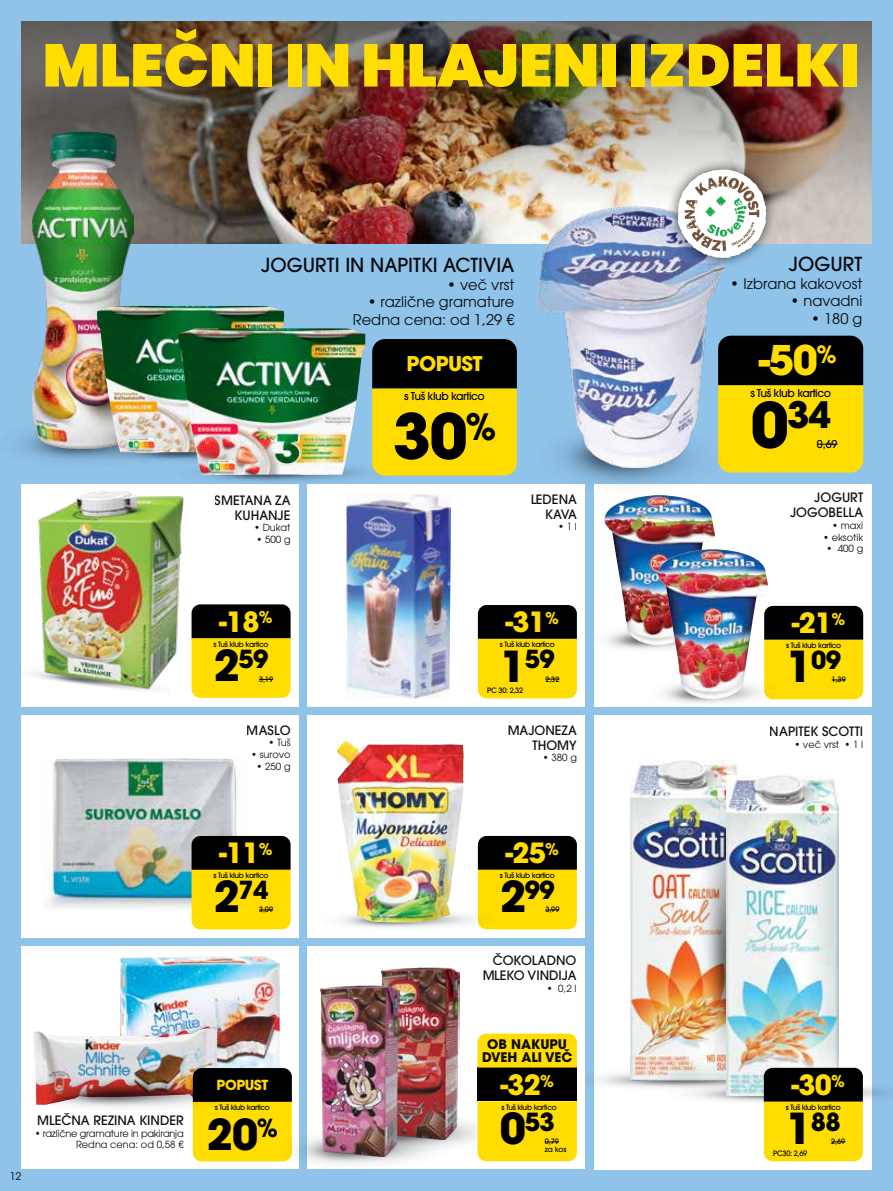
<style>
.page{position:relative;width:893px;height:1191px;background:#90c3ea}
.page>*{position:absolute;margin:0;border:0;box-sizing:border-box;transform-origin:0 0}
.t1{font:700 61.95px "ITC Avant Garde Pro";color:#000}
.t2{font:900 60.15px "Poppins";color:#fd0}
.t3{font:700 42.45px "ITC Avant Garde Pro";color:#000}
.t4{font:700 40.65px "ITC Avant Garde Pro";color:#fd0}
.t5{font:700 36.15px "ITC Avant Garde Pro";color:#000}
.t6{font:700 27.75px "ITC Avant Garde Pro";letter-spacing:-.03em;color:#fd0}
.t7{font:700 24.75px "ITC Avant Garde Pro";letter-spacing:-.03em;color:#000}
.t8{font:700 20.25px "ITC Avant Garde Pro";letter-spacing:-.03em;color:#fd0}
.t9{font:500 19.2px "ITC Avant Garde Pro";color:#000}
.t10{font:14.7px/17.5px "ITC Avant Garde Pro";color:#000;text-align:right}
.t11{font:700 13.8px "ITC Avant Garde Pro";letter-spacing:-.03em;color:#fd0}
.t12{font:700 13.2px/13.2px "ITC Avant Garde Pro";color:#000;text-align:center}
.t13{font:500 12.9px/15px "ITC Avant Garde Pro";color:#000;text-align:right}
.t14{font:500 10.8px "ITC Avant Garde Pro";letter-spacing:-.04em;color:#000}
.t15{font:10.5px "ITC Avant Garde Pro";color:#000}
.t16{font:9.75px "ITC Avant Garde Pro";color:#000}
.t17{font:9.75px/11.7px "ITC Avant Garde Pro";letter-spacing:-.02em;color:#000;text-align:right}
.t18{font:500 7.35px/7.6px "ITC Avant Garde Pro";letter-spacing:-.04em;color:#000}
.s1{font-size:42.45px}
.s2{font-size:62.1px}
</style>
<div class="page">
<img style="left:21px;top:204px;width:851px;height:40px">
<img style="left:21px;top:21px;width:851px;height:183px">
<div style="left:21px;top:715px;width:278px;height:223px;background:#fff"></div>
<div style="left:21px;top:484px;width:278px;height:223px;background:#fff"></div>
<div style="left:308px;top:715px;width:277px;height:223px;background:#fff"></div>
<div style="left:594px;top:715px;width:278px;height:454px;background:#fff"></div>
<div style="left:308px;top:484px;width:277px;height:223px;background:#fff"></div>
<div style="left:594px;top:484px;width:278px;height:223px;background:#fff"></div>
<svg style="left:478px;top:836px;width:99px;height:93px;background:#a08b02"></svg>
<svg style="left:721px;top:336px;width:142px;height:136px;background:#a28d01"></svg>
<svg style="left:478px;top:605px;width:99px;height:93px;background:#a38d02"></svg>
<svg style="left:769px;top:606px;width:94px;height:93px;background:#a08b01"></svg>
<img style="left:669px;top:679px;width:108px;height:25px">
<svg style="left:196px;top:604px;width:95px;height:94px;background:#a38e04"></svg>
<img style="left:18px;top:417px;width:77px;height:45px">
<img style="left:33px;top:131px;width:100px;height:318px">
<img style="left:32px;top:491px;width:164px;height:206px">
<img style="left:345px;top:494px;width:106px;height:205px">
<img style="left:604px;top:495px;width:111px;height:150px">
<img style="left:658px;top:549px;width:111px;height:150px">
<img style="left:43px;top:759px;width:206px;height:153px">
<svg style="left:192px;top:836px;width:99px;height:93px;background:#a38d03"></svg>
<img style="left:341px;top:909px;width:152px;height:20px">
<img style="left:337px;top:740px;width:127px;height:182px">
<img style="left:665px;top:1081px;width:228px;height:23px">
<img style="left:630px;top:760px;width:108px;height:320px">
<img style="left:696px;top:791px;width:31px;height:289px">
<img style="left:727px;top:775px;width:111px;height:320px">
<img style="left:564px;top:467px;width:157px;height:19px">
<img style="left:538px;top:206px;width:186px;height:261px">
<div style="left:667px;top:158px;width:110px;height:111px;background:#000;opacity:.65"></div>
<svg style="left:678px;top:169px;width:88px;height:89px;background:#caceca"></svg>
<svg style="left:764px;top:1067px;width:99px;height:94px;background:#a38e04"></svg>
<div style="left:21px;top:945px;width:278px;height:223px;background:#fff"></div>
<img style="left:120px;top:956px;width:160px;height:112px">
<img style="left:34px;top:1028px;width:173px;height:49px">
<svg style="left:193px;top:1068px;width:99px;height:93px;background:#bca302"></svg>
<div style="left:308px;top:945px;width:277px;height:223px;background:#fff"></div>
<img style="left:281px;top:1128px;width:144px;height:40px">
<img style="left:399px;top:1113px;width:79px;height:39px">
<img style="left:381px;top:967px;width:78px;height:172px">
<img style="left:321px;top:985px;width:78px;height:171px">
<img style="left:97px;top:306px;width:187px;height:147px">
<img style="left:203px;top:469px;width:196px;height:13px">
<img style="left:178px;top:328px;width:187px;height:148px">
<svg style="left:372px;top:339px;width:145px;height:136px;background:#a28d02"></svg>
<div style="left:478px;top:1067px;width:99px;height:34px;background:#000"></div>
<div style="left:478px;top:1033px;width:99px;height:34px;background:#fd0"></div>
<div style="left:478px;top:1101px;width:99px;height:60px;background:#fd0"></div>
<img style="left:35px;top:1077px;width:221px;height:34px">
<h2 class="t2" style="left:43px;top:31px;width:818px">MLEČNI IN HLAJENI IZDELKI</h2>
<h3 class="t9" style="left:261px;top:253px;width:255px">JOGURTI IN NAPITKI ACTIVIA</h3>
<h3 class="t10" style="left:447px;top:275px;width:69px">• več vrst</h3>
<h3 class="t10" style="left:353px;top:293px;width:163px">• različne gramature<br>Redna cena: od 1,29 €</h3>
<h3 class="t8" style="left:407px;top:350px;width:78px">POPUST</h3>
<h3 class="t14" style="left:404px;top:389px;width:82px">s Tuš klub kartico</h3>
<h3 class="t13" style="left:215px;top:492px;width:77px">SMETANA ZA<br>KUHANJE</h3>
<h3 class="t16" style="left:254px;top:522px;width:38px">• Dukat</h3>
<h3 class="t16" style="left:256px;top:533px;width:36px">• 500 g</h3>
<h3 class="t6" style="left:219px;top:603px;width:55px">-18<sup>%</sup></h3>
<h3 class="t7" style="left:214px;top:642px;width:56px"><span class="s1">2</span>59</h3>
<p class="t18" style="left:214px;top:640px;width:57px">s Tuš klub kartico</p>
<p class="t18" style="left:259px;top:675px;width:16px">3,19</p>
<h3 class="t13" style="left:247px;top:722px;width:45px">MASLO</h3>
<h3 class="t16" style="left:269px;top:737px;width:24px">• Tuš</h3>
<h3 class="t16" style="left:251px;top:748px;width:41px">• surovo</h3>
<h3 class="t16" style="left:256px;top:760px;width:36px">• 250 g</h3>
<h1 class="t1" style="left:393px;top:394px;width:105px">30<sup>%</sup></h1>
<h3 class="t13" style="left:530px;top:491px;width:48px">LEDENA<br>KAVA</h3>
<h3 class="t16" style="left:558px;top:521px;width:20px">• 1 l</h3>
<h3 class="t6" style="left:506px;top:603px;width:55px">-31<sup>%</sup></h3>
<h3 class="t7" style="left:500px;top:642px;width:56px"><span class="s1">1</span>59</h3>
<p class="t18" style="left:500px;top:640px;width:57px">s Tuš klub kartico</p>
<p class="t18" style="left:545px;top:675px;width:16px">2,32</p>
<p class="t18" style="left:487px;top:686px;width:37px">PC 30: 2,32</p>
<h3 class="t13" style="left:508px;top:722px;width:71px">MAJONEZA<br>THOMY</h3>
<h3 class="t16" style="left:543px;top:752px;width:36px">• 380 g</h3>
<h3 class="t6" style="left:219px;top:834px;width:55px">-11<sup>%</sup></h3>
<h3 class="t7" style="left:214px;top:873px;width:56px"><span class="s1">2</span>74</h3>
<p class="t18" style="left:214px;top:871px;width:57px">s Tuš klub kartico</p>
<p class="t18" style="left:259px;top:906px;width:16px">3,09</p>
<h3 class="t15" style="left:10px;top:1169px;width:13px">12</h3>
<h3 class="t13" style="left:37px;top:1112px;width:148px">MLEČNA REZINA KINDER</h3>
<h3 class="t17" style="left:35px;top:1127px;width:151px">• različne gramature in pakiranja<br>Redna cena: od 0,58 €</h3>
<h3 class="t11" style="left:216px;top:1075px;width:54px">POPUST</h3>
<h3 class="t3" style="left:207px;top:1106px;width:73px">20<sup>%</sup></h3>
<p class="t18" style="left:215px;top:1103px;width:57px">s Tuš klub kartico</p>
<h3 class="t6" style="left:506px;top:834px;width:55px">-25<sup>%</sup></h3>
<h3 class="t7" style="left:500px;top:873px;width:56px"><span class="s1">2</span>99</h3>
<p class="t18" style="left:500px;top:871px;width:57px">s Tuš klub kartico</p>
<p class="t18" style="left:545px;top:906px;width:16px">3,99</p>
<h3 class="t13" style="left:482px;top:953px;width:96px">ČOKOLADNO<br>MLEKO VINDIJA</h3>
<h3 class="t16" style="left:547px;top:982px;width:31px">• 0,2 l</h3>
<h3 class="t12" style="left:482px;top:1037px;width:92px">OB NAKUPU<br>DVEH ALI VEČ</h3>
<h3 class="t6" style="left:500px;top:1066px;width:55px">-32<sup>%</sup></h3>
<h3 class="t7" style="left:500px;top:1105px;width:56px"><span class="s1">0</span>53</h3>
<p class="t18" style="left:501px;top:1103px;width:57px">s Tuš klub kartico</p>
<p class="t18" style="left:545px;top:1137px;width:23px">0,79 za kos</p>
<h3 class="t9" style="left:789px;top:252px;width:75px">JOGURT</h3>
<h3 class="t10" style="left:731px;top:274px;width:133px">• Izbrana kakovost</h3>
<h3 class="t10" style="left:790px;top:292px;width:73px">• navadni</h3>
<h3 class="t10" style="left:811px;top:310px;width:53px">• 180 g</h3>
<h3 class="t4" style="left:759px;top:333px;width:80px">-50<sup>%</sup></h3>
<h3 class="t5" style="left:750px;top:391px;width:82px"><span class="s2">0</span>34</h3>
<h3 class="t14" style="left:750px;top:386px;width:82px">s Tuš klub kartico</h3>
<h3 class="t14" style="left:817px;top:437px;width:22px">0,69</h3>
<h3 class="t13" style="left:790px;top:490px;width:75px">JOGURT<br>JOGOBELLA</h3>
<h3 class="t16" style="left:832px;top:519px;width:33px">• maxi</h3>
<h3 class="t16" style="left:823px;top:531px;width:42px">• eksotik</h3>
<h3 class="t16" style="left:826px;top:543px;width:38px">• 400 g</h3>
<h3 class="t6" style="left:792px;top:604px;width:55px">-21<sup>%</sup></h3>
<h3 class="t7" style="left:786px;top:643px;width:56px"><span class="s1">1</span>09</h3>
<p class="t18" style="left:786px;top:641px;width:57px">s Tuš klub kartico</p>
<p class="t18" style="left:832px;top:676px;width:16px">1,39</p>
<h3 class="t13" style="left:770px;top:723px;width:95px">NAPITEK SCOTTI</h3>
<h3 class="t16" style="left:794px;top:738px;width:70px">• več vrst • 1 l</h3>
<h3 class="t6" style="left:791px;top:1066px;width:55px">-30<sup>%</sup></h3>
<h3 class="t7" style="left:786px;top:1105px;width:56px"><span class="s1">1</span>88</h3>
<p class="t18" style="left:786px;top:1103px;width:57px">s Tuš klub kartico</p>
<p class="t18" style="left:831px;top:1137px;width:16px">2,69</p>
<p class="t18" style="left:773px;top:1149px;width:36px">PC30: 2,69</p>
</div>
